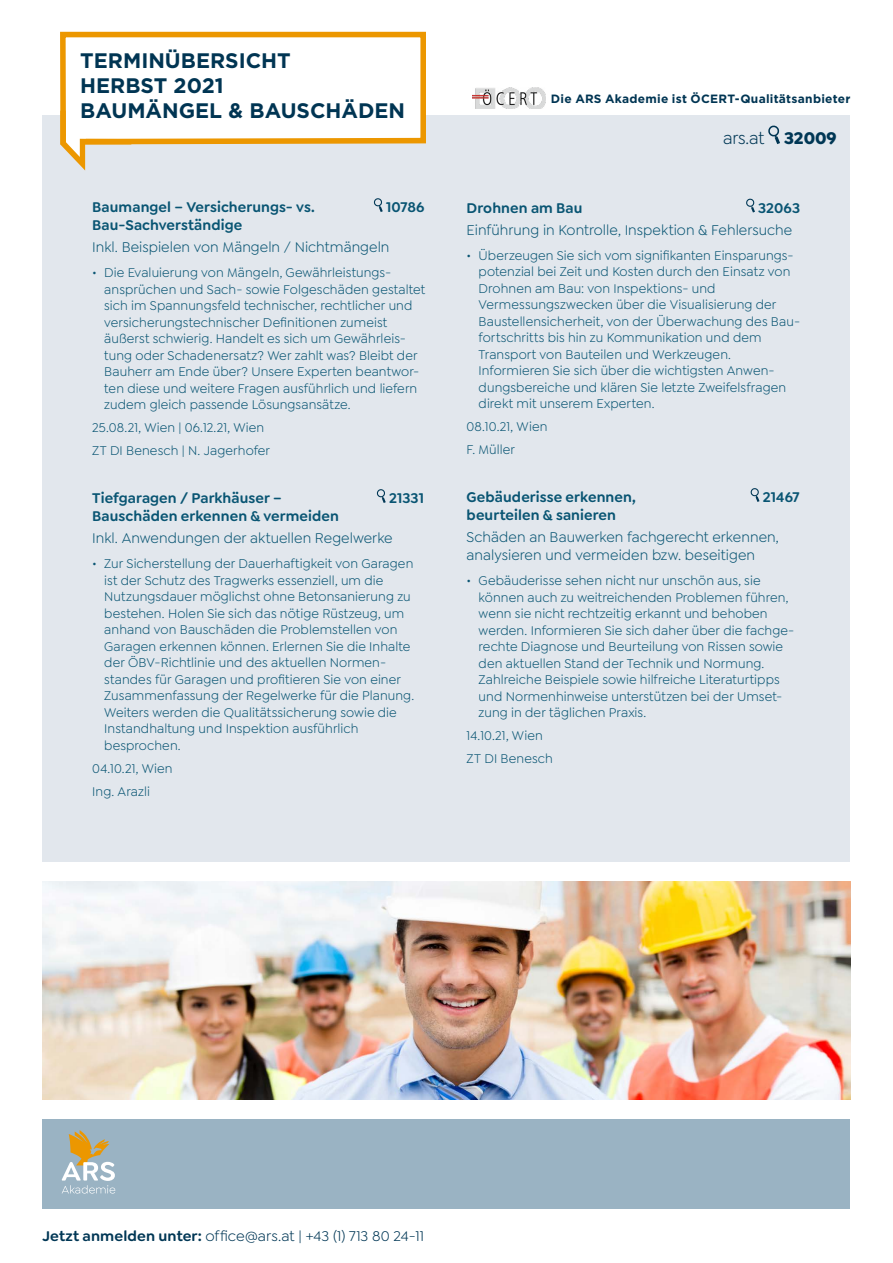
<style>
.page{position:relative;width:893px;height:1263px;background:#fff}
.page>*{position:absolute;margin:0;border:0;box-sizing:border-box;transform-origin:0 0}
.t1{font:700 21px/25.2px "Gotham";color:#003553}
.t2{font:18px "Goldplay";color:#003755}
.t3{font:15px/18px "Goldplay";letter-spacing:.005em;color:#095573}
.t4{font:600 15px "Goldplay";letter-spacing:.005em;color:#095573}
.t5{font:15px "Goldplay";color:#003755}
.t6{font:13.5px/16.5px "Goldplay";letter-spacing:.005em;color:#095573}
.t7{font:700 12px "Gotham";letter-spacing:.02em;color:#003553}
.s1{font-weight:700}
.s2{font-weight:600}
</style>
<div class="page">
<div style="left:43px;top:116px;width:807px;height:746px;background:#e2e7ed"></div>
<svg style="left:57px;top:31px;width:372px;height:139px"></svg>
<img style="left:473px;top:88px;width:73px;height:21px">
<svg style="left:746px;top:198px;width:9px;height:15px"></svg>
<svg style="left:750px;top:488px;width:10px;height:14px"></svg>
<div style="left:43px;top:1120px;width:807px;height:89px;background:#9ab3c3"></div>
<svg style="left:61px;top:1130px;width:54px;height:63px"></svg>
<svg style="left:768px;top:125px;width:12px;height:19px"></svg>
<img style="left:43px;top:881px;width:807px;height:218px">
<svg style="left:373px;top:198px;width:10px;height:14px"></svg>
<svg style="left:376px;top:489px;width:10px;height:14px"></svg>
<h1 class="t1" style="left:80px;top:48px;width:326px">TERMINÜBERSICHT<br>HERBST 2021<br>BAUMÄNGEL &amp; BAUSCHÄDEN</h1>
<p class="t4" style="left:92px;top:198px;width:224px">Baumangel – Versicherungs- vs.</p>
<p class="t4" style="left:386px;top:198px;width:40px">10786</p>
<p class="t4" style="left:92px;top:216px;width:152px">Bau-Sachverständige</p>
<p class="t3" style="left:92px;top:238px;width:299px">Inkl. Beispielen von Mängeln / Nichtmängeln</p>
<p class="t6" style="left:104px;top:265px;width:322px;text-indent:-12px">• Die Evaluierung von Mängeln, Gewährleistungs&shy;ansprüchen und Sach- sowie Folgeschäden gestaltet sich im Spannungsfeld technischer, rechtlicher und versicherungstechnischer Definitionen zumeist äußerst schwierig. Handelt es sich um Gewährleis&shy;tung oder Schadenersatz? Wer zahlt was? Bleibt der Bauherr am Ende über? Unsere Experten beantwor&shy;ten diese und weitere Fragen ausführlich und liefern zudem gleich passende Lösungsansätze.</p>
<p class="t6" style="left:92px;top:416px;width:179px;line-height:23px">25.08.21, Wien | 06.12.21, Wien<br>ZT DI Benesch | N. Jagerhofer</p>
<p class="t4" style="left:92px;top:489px;width:191px">Tiefgaragen / Parkhäuser –</p>
<p class="t4" style="left:389px;top:489px;width:37px">21331</p>
<p class="t4" style="left:92px;top:507px;width:248px">Bauschäden erkennen &amp; vermeiden</p>
<p class="t3" style="left:92px;top:529px;width:302px">Inkl. Anwendungen der aktuellen Regelwerke</p>
<p class="t6" style="left:104px;top:556px;width:311px;text-indent:-12px">• Zur Sicherstellung der Dauerhaftigkeit von Garagen ist der Schutz des Tragwerks essenziell, um die Nutzungsdauer möglichst ohne Betonsanierung zu bestehen. Holen Sie sich das nötige Rüstzeug, um anhand von Bauschäden die Problemstellen von Garagen erkennen können. Erlernen Sie die Inhalte der ÖBV-Richtlinie und des aktuellen Normen&shy;standes für Garagen und profitieren Sie von einer Zusammenfassung der Regelwerke für die Planung.<br>Weiters werden die Qualitätssicherung sowie die Instandhaltung und Inspektion ausführlich besprochen.</p>
<p class="t6" style="left:92px;top:757px;width:82px;line-height:23px">04.10.21, Wien<br>Ing. Arazli</p>
<p class="t7" style="left:551px;top:91px;width:301px">Die ARS Akademie ist ÖCERT-Qualitätsanbieter</p>
<h2 class="t2" style="left:723px;top:128px;width:115px">ars.at <span class="s1">32009</span></h2>
<p class="t4" style="left:467px;top:198px;width:117px">Drohnen am Bau</p>
<p class="t4" style="left:758px;top:198px;width:43px">32063</p>
<p class="t3" style="left:467px;top:221px;width:327px">Einführung in Kontrolle, Inspektion &amp; Fehlersuche</p>
<p class="t6" style="left:479px;top:247px;width:323px;text-indent:-12px">• Überzeugen Sie sich vom signifikanten Einsparungs&shy;potenzial bei Zeit und Kosten durch den Einsatz von Drohnen am Bau: von Inspektions- und Vermessungszwecken über die Visualisierung der Baustellensicherheit, von der Überwachung des Bau&shy;fortschritts bis hin zu Kommunikation und dem Transport von Bauteilen und Werkzeugen.<br>Informieren Sie sich über die wichtigsten Anwen&shy;dungsbereiche und klären Sie letzte Zweifelsfragen direkt mit unserem Experten.</p>
<p class="t6" style="left:467px;top:415px;width:82px;line-height:23px">08.10.21, Wien<br>F. Müller</p>
<p class="t4" style="left:467px;top:488px;width:171px">Gebäuderisse erkennen,</p>
<p class="t4" style="left:763px;top:488px;width:38px">21467</p>
<p class="t4" style="left:467px;top:506px;width:151px">beurteilen &amp; sanieren</p>
<p class="t3" style="left:467px;top:528px;width:314px">Schäden an Bauwerken fachgerecht erkennen, analysieren und vermeiden bzw. beseitigen</p>
<p class="t6" style="left:479px;top:573px;width:317px;text-indent:-12px">• Gebäuderisse sehen nicht nur unschön aus, sie können auch zu weitreichenden Problemen führen, wenn sie nicht rechtzeitig erkannt und behoben werden. Informieren Sie sich daher über die fachge&shy;rechte Diagnose und Beurteilung von Rissen sowie den aktuellen Stand der Technik und Normung.<br>Zahlreiche Beispiele sowie hilfreiche Literaturtipps und Normenhinweise unterstützen bei der Umset&shy;zung in der täglichen Praxis.</p>
<p class="t6" style="left:467px;top:724px;width:88px;line-height:23px">14.10.21, Wien<br>ZT DI Benesch</p>
<p class="t5" style="left:43px;top:1227px;width:383px"><span class="s2">Jetzt anmelden unter:</span> office@ars.at | +43 (1) 713 80 24-11</p>
</div>
